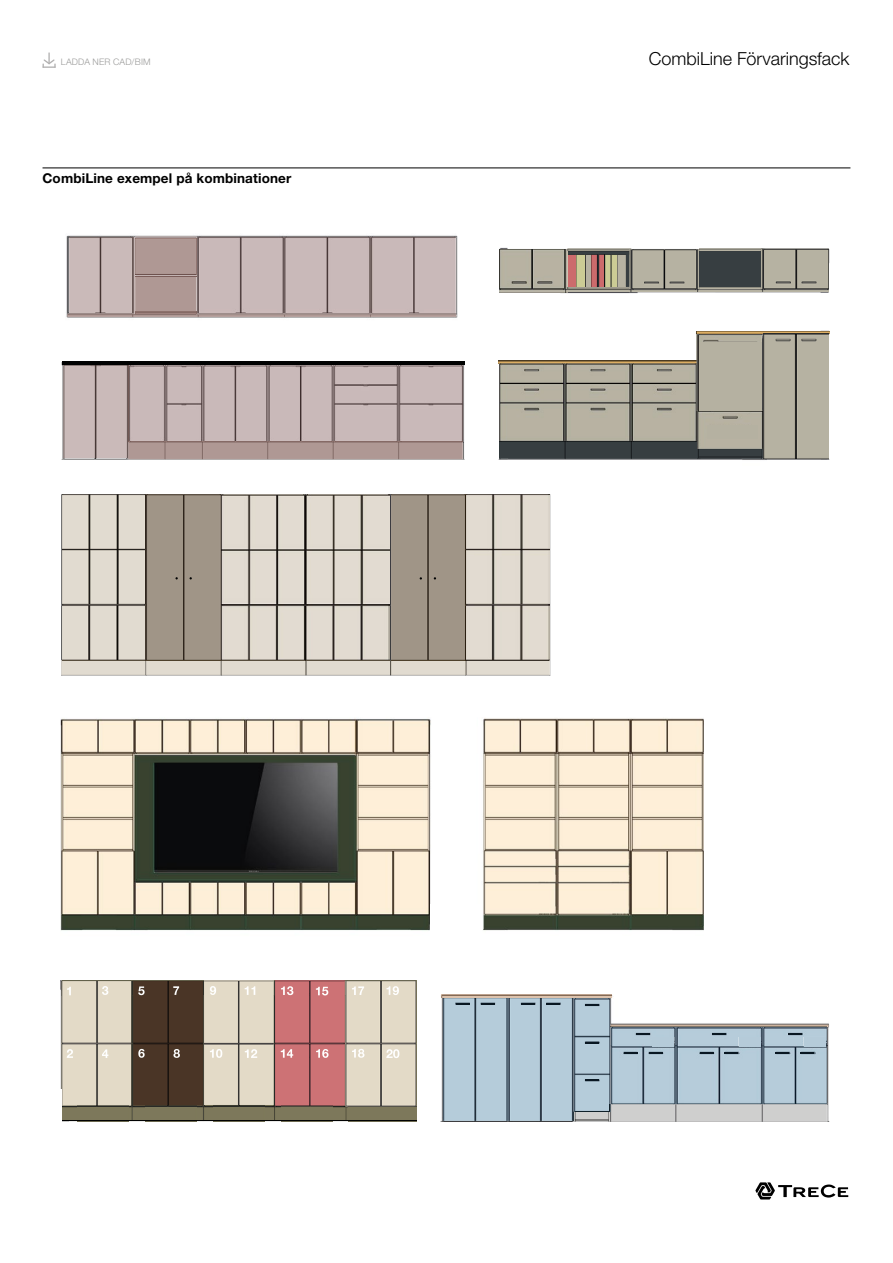
<style>
.page{position:relative;width:893px;height:1263px;background:#fff}
.page>*{position:absolute;margin:0;border:0;box-sizing:border-box;transform-origin:0 0}
.t1{font:300 18px "Helvetica Neue LT Std";color:#000}
.t2{font:700 13.5px "Helvetica Neue LT Std";letter-spacing:.01em;color:#000}
.t3{font:300 9px "Helvetica Neue LT Std";letter-spacing:.025em;color:#9d9d9c}
</style>
<div class="page">
<svg style="left:755px;top:1182px;width:93px;height:17px"></svg>
<img style="left:60px;top:718px;width:644px;height:213px">
<img style="left:441px;top:994px;width:388px;height:128px">
<img style="left:443px;top:998px;width:167px;height:123px">
<svg style="left:456px;top:1003px;width:14px;height:1px"></svg>
<svg style="left:481px;top:1003px;width:14px;height:1px"></svg>
<svg style="left:521px;top:1003px;width:14px;height:1px"></svg>
<svg style="left:546px;top:1003px;width:14px;height:1px"></svg>
<svg style="left:585px;top:1005px;width:14px;height:1px"></svg>
<svg style="left:585px;top:1042px;width:14px;height:1px"></svg>
<svg style="left:585px;top:1080px;width:14px;height:1px"></svg>
<img style="left:573px;top:1111px;width:36px;height:1px">
<img style="left:609px;top:1104px;width:218px;height:18px">
<img style="left:611px;top:1027px;width:216px;height:77px">
<div style="left:652px;top:1037px;width:22px;height:9px;background:#b5cbd9"></div>
<div style="left:739px;top:1037px;width:22px;height:9px;background:#b5cbd9"></div>
<div style="left:804px;top:1037px;width:22px;height:9px;background:#b5cbd9"></div>
<svg style="left:637px;top:1033px;width:13px;height:1px"></svg>
<svg style="left:712px;top:1033px;width:14px;height:2px"></svg>
<svg style="left:788px;top:1033px;width:14px;height:2px"></svg>
<svg style="left:800px;top:1052px;width:14px;height:1px"></svg>
<svg style="left:775px;top:1052px;width:14px;height:1px"></svg>
<svg style="left:725px;top:1052px;width:13px;height:1px"></svg>
<svg style="left:700px;top:1052px;width:13px;height:1px"></svg>
<svg style="left:649px;top:1052px;width:14px;height:1px"></svg>
<svg style="left:624px;top:1052px;width:14px;height:1px"></svg>
<img style="left:442px;top:995px;width:170px;height:2px">
<img style="left:611px;top:1024px;width:218px;height:3px">
<img style="left:62px;top:235px;width:402px;height:225px">
<img style="left:196px;top:237px;width:260px;height:77px">
<img style="left:69px;top:237px;width:66px;height:77px">
<img style="left:135px;top:236px;width:62px;height:38px">
<img style="left:135px;top:274px;width:61px;height:40px">
<img style="left:63px;top:365px;width:400px;height:94px">
<img style="left:67px;top:314px;width:389px;height:3px">
<img style="left:129px;top:441px;width:334px;height:1px">
<svg style="left:128px;top:441px;width:1px;height:17px"></svg>
<img style="left:196px;top:239px;width:1px;height:35px">
<hr style="left:62px;top:361px;width:402px;height:4px;background:#010202">
<img style="left:62px;top:494px;width:327px;height:166px">
<img style="left:391px;top:494px;width:158px;height:166px">
<img style="left:465px;top:494px;width:1px;height:166px">
<img style="left:61px;top:660px;width:489px;height:15px">
<img style="left:499px;top:247px;width:8px;height:213px">
<img style="left:507px;top:248px;width:322px;height:1px">
<img style="left:560px;top:292px;width:77px;height:69px">
<img style="left:821px;top:292px;width:8px;height:168px">
<img style="left:507px;top:292px;width:53px;height:69px">
<img style="left:637px;top:292px;width:60px;height:69px">
<img style="left:761px;top:292px;width:60px;height:39px">
<img style="left:742px;top:459px;width:26px;height:1px">
<img style="left:567px;top:251px;width:62px;height:41px">
<img style="left:499px;top:249px;width:68px;height:43px">
<img style="left:567px;top:249px;width:62px;height:2px">
<img style="left:629px;top:249px;width:70px;height:43px">
<img style="left:699px;top:287px;width:62px;height:5px">
<img style="left:699px;top:248px;width:65px;height:3px">
<img style="left:761px;top:249px;width:68px;height:43px">
<img style="left:499px;top:361px;width:197px;height:98px">
<img style="left:696px;top:331px;width:133px;height:128px">
<img style="left:699px;top:411px;width:62px;height:1px">
<svg style="left:703px;top:340px;width:15px;height:2px"></svg>
<div style="left:699px;top:251px;width:62px;height:36px;background:#373e41"></div>
<img style="left:604px;top:255px;width:1px;height:32px">
<div style="left:699px;top:342px;width:63px;height:69px;background:#b5b1a1"></div>
<div style="left:707px;top:425px;width:50px;height:13px;background:#b5b1a1"></div>
<img style="left:60px;top:990px;width:9px;height:132px">
<img style="left:69px;top:1121px;width:345px;height:1px">
<img style="left:61px;top:995px;width:17px;height:125px">
<img style="left:129px;top:995px;width:16px;height:125px">
<img style="left:197px;top:1105px;width:16px;height:15px">
<img style="left:265px;top:995px;width:16px;height:125px">
<img style="left:332px;top:1106px;width:17px;height:14px">
<img style="left:78px;top:1105px;width:51px;height:15px">
<img style="left:145px;top:1105px;width:52px;height:15px">
<img style="left:213px;top:1105px;width:52px;height:15px">
<img style="left:281px;top:1106px;width:51px;height:14px">
<img style="left:349px;top:1106px;width:67px;height:14px">
<img style="left:275px;top:981px;width:141px;height:125px">
<img style="left:133px;top:981px;width:140px;height:124px">
<img style="left:62px;top:981px;width:69px;height:124px">
<svg style="left:67px;top:987px;width:4px;height:8px"></svg>
<svg style="left:67px;top:1049px;width:6px;height:9px"></svg>
<svg style="left:102px;top:986px;width:6px;height:9px"></svg>
<svg style="left:102px;top:1049px;width:6px;height:9px"></svg>
<svg style="left:138px;top:986px;width:7px;height:9px"></svg>
<svg style="left:138px;top:1049px;width:7px;height:9px"></svg>
<svg style="left:173px;top:986px;width:6px;height:9px"></svg>
<svg style="left:173px;top:1049px;width:7px;height:9px"></svg>
<svg style="left:210px;top:986px;width:6px;height:9px"></svg>
<svg style="left:210px;top:1049px;width:12px;height:9px"></svg>
<svg style="left:245px;top:986px;width:10px;height:9px"></svg>
<svg style="left:245px;top:1049px;width:12px;height:9px"></svg>
<svg style="left:281px;top:986px;width:12px;height:9px"></svg>
<svg style="left:281px;top:1049px;width:12px;height:9px"></svg>
<svg style="left:316px;top:987px;width:12px;height:8px"></svg>
<svg style="left:316px;top:1049px;width:13px;height:9px"></svg>
<svg style="left:352px;top:986px;width:12px;height:9px"></svg>
<svg style="left:352px;top:1049px;width:12px;height:9px"></svg>
<svg style="left:386px;top:986px;width:13px;height:9px"></svg>
<svg style="left:386px;top:1049px;width:13px;height:9px"></svg>
<hr style="left:55px;top:1120px;width:361px;height:1px;background:#010202">
<div style="left:55px;top:1089px;width:6px;height:34px;background:#fff"></div>
<div style="left:431px;top:904px;width:51px;height:38px;background:#fff"></div>
<hr style="left:43px;top:168px;width:807px;height:1px;background:#000">
<svg style="left:43px;top:52px;width:13px;height:16px"></svg>
<p class="t3" style="left:61px;top:56px;width:92px">LADDA NER CAD/BIM</p>
<p class="t2" style="left:43px;top:170px;width:250px">CombiLine exempel på kombinationer</p>
<h1 class="t1" style="left:649px;top:47px;width:202px">CombiLine Förvaringsfack</h1>
</div>
